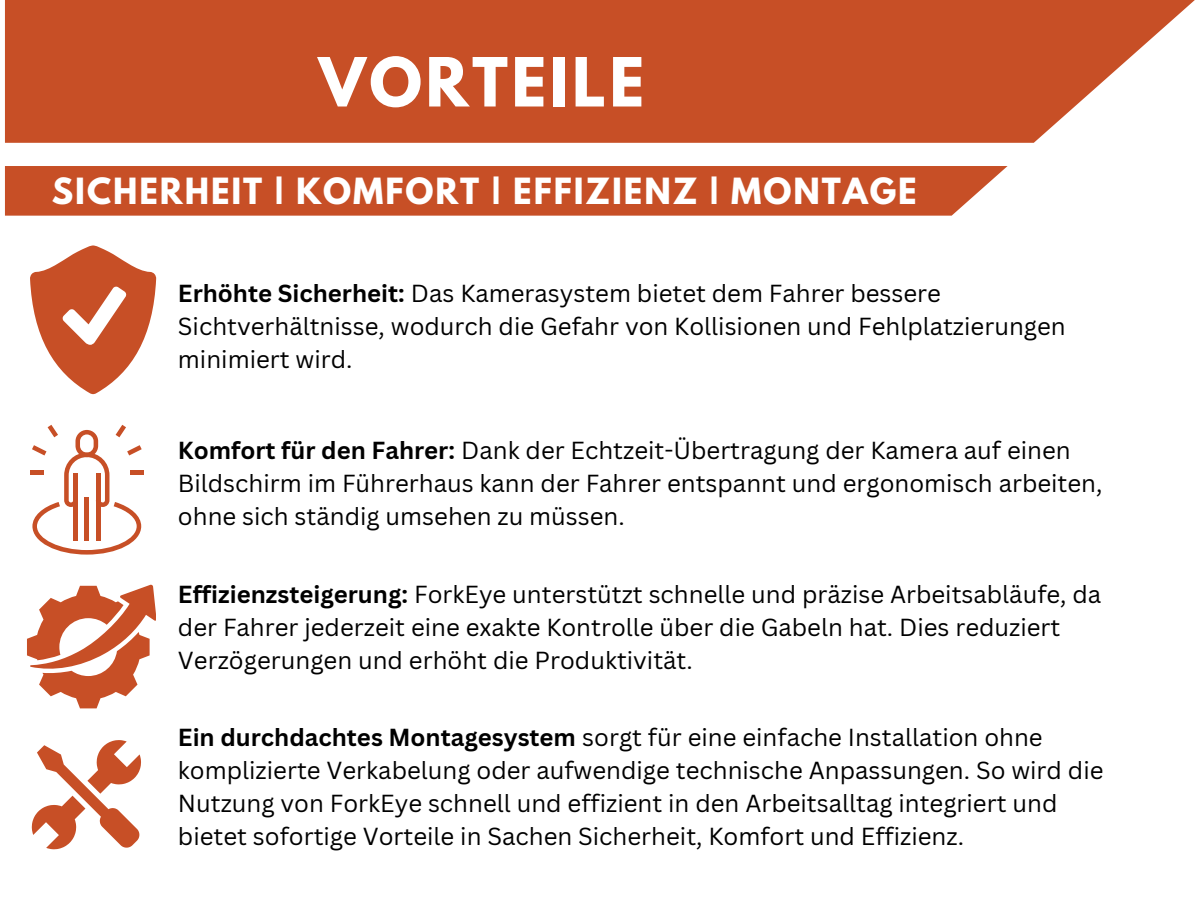
<style>
.page{position:relative;width:1200px;height:900px;background:#fff}
.page>*{position:absolute;margin:0;border:0;box-sizing:border-box;transform-origin:0 0}
.t1{font:700 60px "League Spartan";letter-spacing:.06em;color:#fff}
.t2{font:700 32px "League Spartan";letter-spacing:.06em;color:#fff}
.t3{font:24px/33px "Canva Sans";color:#000}
.s1{font-weight:700}
</style>
<div class="page">
<svg style="left:5px;top:0;width:1190px;height:216px;fill:#c74f26"></svg>
<svg style="left:30px;top:245px;width:126px;height:149px"></svg>
<hr style="left:30px;top:471px;width:14px;height:4px;background:#c74f26">
<svg style="left:32px;top:425px;width:110px;height:130px"></svg>
<hr style="left:130px;top:471px;width:13px;height:4px;background:#c74f26">
<svg style="left:27px;top:585px;width:129px;height:123px"></svg>
<svg style="left:32px;top:740px;width:109px;height:109px"></svg>
<p class="t1" style="left:319px;top:53px;width:327px">VORTEILE</p>
<h1 class="t2" style="left:52px;top:175px;width:866px">SICHERHEIT | KOMFORT | EFFIZIENZ | MONTAGE</h1>
<h2 class="t3" style="left:178px;top:276px;width:889px"><span class="s1">Erhöhte Sicherheit:</span> Das Kamerasystem bietet dem Fahrer bessere<br>Sichtverhältnisse, wodurch die Gefahr von Kollisionen und Fehlplatzierungen minimiert wird.</h2>
<p class="t3" style="left:178px;top:433px;width:926px"><span class="s1">Komfort für den Fahrer:</span> Dank der Echtzeit-Übertragung der Kamera auf einen<br>Bildschirm im Führerhaus kann der Fahrer entspannt und ergonomisch arbeiten, ohne sich ständig umsehen zu müssen.</p>
<p class="t3" style="left:178px;top:577px;width:925px"><span class="s1">Effizienzsteigerung:</span> ForkEye unterstützt schnelle und präzise Arbeitsabläufe, da der Fahrer jederzeit eine exakte Kontrolle über die Gabeln hat. Dies reduziert<br>Verzögerungen und erhöht die Produktivität.</p>
<p class="t3" style="left:178px;top:721px;width:927px"><span class="s1">Ein durchdachtes Montagesystem</span> sorgt für eine einfache Installation ohne komplizierte Verkabelung oder aufwendige technische Anpassungen. So wird die Nutzung von ForkEye schnell und effizient in den Arbeitsalltag integriert und bietet sofortige Vorteile in Sachen Sicherheit, Komfort und Effizienz.</p>
</div>
